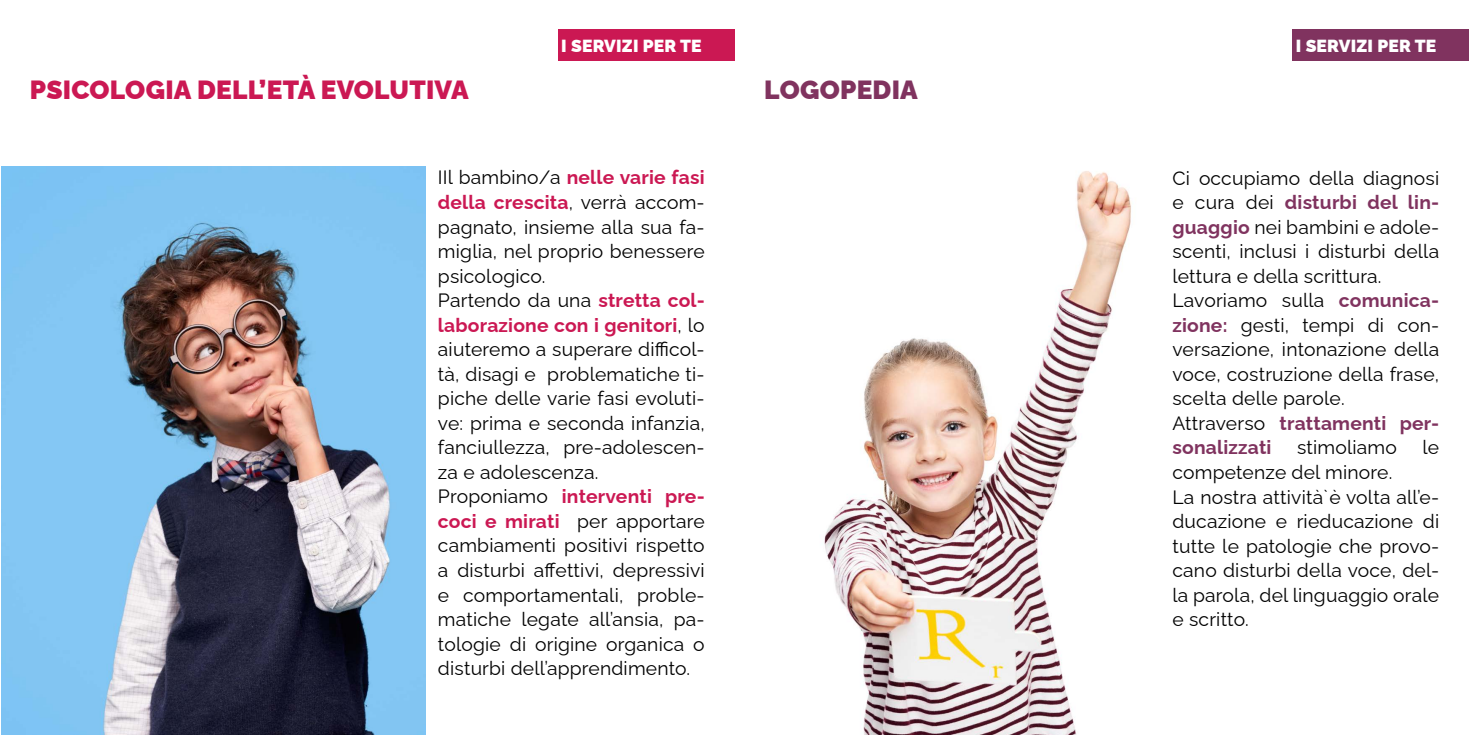
<style>
.page{position:relative;width:1469px;height:735px;background:#fff}
.page>*{position:absolute;margin:0;border:0;box-sizing:border-box;transform-origin:0 0}
.t1{font:900 26.25px "Raleway";letter-spacing:.01em;color:#cb1853}
.t2{font:900 26.25px "Raleway";letter-spacing:.01em;color:#80335f}
.t3{font:19.25px/24.5px "Raleway";letter-spacing:.01em;color:#000}
.t4{font:900 17.5px "Raleway";letter-spacing:.01em;color:#fff}
.s1{font-weight:700;color:#cb1853}
.s2{font-weight:700;color:#80335f}
</style>
<div class="page">
<div style="left:558px;top:30px;width:176px;height:31px;background:#cb1853"></div>
<div style="left:1292px;top:30px;width:176px;height:31px;background:#80335f"></div>
<img style="left:1px;top:166px;width:424px;height:568px">
<img style="left:824px;top:171px;width:307px;height:563px">
<p class="t4" style="left:561px;top:32px;width:142px">I SERVIZI PER TE</p>
<p class="t4" style="left:1295px;top:32px;width:142px">I SERVIZI PER TE</p>
<h1 class="t1" style="left:30px;top:69px;width:440px">PSICOLOGIA DELL’ETÀ EVOLUTIVA</h1>
<h1 class="t2" style="left:764px;top:69px;width:155px">LOGOPEDIA</h1>
<p class="t3" style="left:438px;top:163px;width:268px">IIl bambino/a <span class="s1">nelle varie fasi della crescita</span>, verrà accom&shy;pagnato, insieme alla sua fa&shy;miglia, nel proprio benessere psicologico.<br>Partendo da una <span class="s1">stretta col&shy;laborazione con i genitori</span>, lo aiuteremo a superare difficol&shy;tà, disagi e problematiche ti&shy;piche delle varie fasi evoluti&shy;ve: prima e seconda infanzia, fanciullezza, pre-adolescen&shy;za e adolescenza.<br>Proponiamo <span class="s1">interventi pre&shy;coci e mirati</span> per apportare cambiamenti positivi rispetto a disturbi affettivi, depressivi e comportamentali, proble&shy;matiche legate all’ansia, pa&shy;tologie di origine organica o disturbi dell’apprendimento.</p>
<p class="t3" style="left:1172px;top:163px;width:268px">Ci occupiamo della diagnosi e cura dei <span class="s2">disturbi del lin&shy;guaggio</span> nei bambini e adole&shy;scenti, inclusi i disturbi della lettura e della scrittura.<br>Lavoriamo sulla <span class="s2">comunica&shy;zione:</span> gesti, tempi di con&shy;versazione, intonazione della voce, costruzione della frase, scelta delle parole.<br>Attraverso <span class="s2">trattamenti per&shy;sonalizzati</span></p>
<p class="t3" style="left:1296px;top:433px;width:101px">stimoliamo</p>
<p class="t3" style="left:1422px;top:433px;width:18px">le</p>
<p class="t3" style="left:1172px;top:457px;width:268px">competenze del minore.<br>La nostra attività̀ è volta all’e&shy;ducazione e rieducazione di tutte le patologie che provo&shy;cano disturbi della voce, del&shy;la parola, del linguaggio orale e scritto.</p>
</div>
